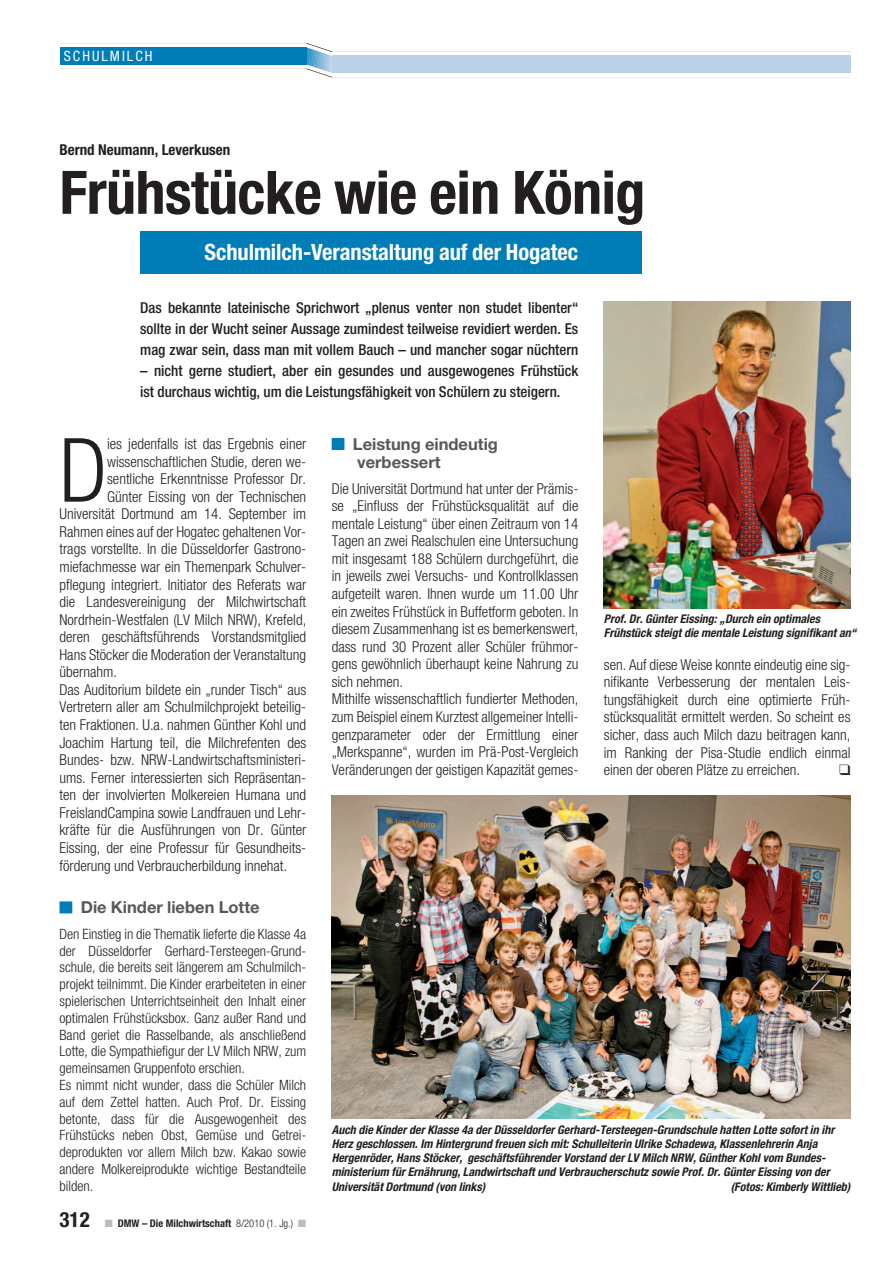
<style>
.page{position:relative;width:893px;height:1263px;background:#fff}
.page>*{position:absolute;margin:0;border:0;box-sizing:border-box;transform-origin:0 0}
.t1{font:300 condensed 88.8px "Helvetica Neue LT Pro";color:#231f20}
.t2{font:700 condensed 60px "Helvetica Neue LT Pro";letter-spacing:-.01em;color:#231f20}
.t3{font:700 condensed 22.5px "Helvetica Neue LT Pro";letter-spacing:-.005em;color:#fff}
.t4{font:700 16.5px/17.5px "Helvetica Neue LT Pro";color:#57585a}
.t5{font:300 condensed 15px/17.5px "Helvetica Neue LT Pro";color:#231f20}
.t6{font:500 condensed 15px/21px "Helvetica Neue LT Pro";color:#231f20;text-align:justify}
.t7{font:700 condensed 15px "Helvetica Neue LT Pro";color:#231f20}
.t8{font:300 condensed 14.25px/16.8px "Helvetica Neue LT Pro";color:#231f20}
.t9{font:condensed 14.25px "Helvetica Neue LT Pro";letter-spacing:.145em;color:#fff}
.t10{font:italic 700 condensed 12px/14.2px "Helvetica Neue LT Pro";color:#231f20}
.t11{font:700 condensed 10.5px "Helvetica Neue LT Pro";color:#231f20}
.s1{font-size:21px}
.s2{color:#bcbdc0}
.s3{font-weight:300}
</style>
<div class="page">
<svg style="left:60px;top:43px;width:790px;height:34px"></svg>
<div style="left:60px;top:901px;width:12px;height:12px;background:#007cb6"></div>
<img style="left:332px;top:795px;width:518px;height:323px">
<div style="left:332px;top:438px;width:12px;height:12px;background:#007cb6"></div>
<div style="left:141px;top:231px;width:501px;height:43px;background:#007cb6"></div>
<img style="left:604px;top:302px;width:246px;height:306px">
<p class="t9" style="left:64px;top:51px;width:90px">SCHULMILCH</p>
<p class="t7" style="left:60px;top:145px;width:172px">Bernd Neumann, Leverkusen</p>
<h2 class="t2" style="left:60px;top:171px;width:587px">Frühstücke wie ein König</h2>
<h3 class="t3" style="left:205px;top:244px;width:375px">Schulmilch-Veranstaltung auf der Hogatec</h3>
<p class="t6" style="left:140px;top:298px;width:440px">Das bekannte lateinische Sprichwort „plenus venter non studet libenter“ sollte in der Wucht seiner Aussage zumindest teilweise revidiert werden. Es mag zwar sein, dass man mit vollem Bauch – und mancher sogar nüchtern</p>
<p class="t6" style="left:140px;top:361px;width:440px">– nicht gerne studiert, aber ein gesundes und ausgewogenes Frühstück ist durchaus wichtig, um die Leistungsfähigkeit von Schülern zu steigern.</p>
<h1 class="t1" style="left:60px;top:438px;width:49px">D</h1>
<p class="t5" style="left:107px;top:436px;width:201px">ies jedenfalls ist das Ergebnis einer</p>
<p class="t5" style="left:107px;top:454px;width:201px">wissenschaftlichen Studie, deren we-</p>
<p class="t5" style="left:107px;top:471px;width:201px">sentliche Erkenntnisse Professor Dr.</p>
<p class="t5" style="left:107px;top:489px;width:201px">Günter Eissing von der Technischen</p>
<p class="t5" style="left:60px;top:506px;width:248px">Universität Dortmund am 14. September im</p>
<p class="t5" style="left:60px;top:524px;width:248px">Rahmen eines auf der Hogatec gehaltenen Vor-</p>
<p class="t5" style="left:60px;top:541px;width:248px">trags vorstellte. In die Düsseldorfer Gastrono-</p>
<p class="t5" style="left:60px;top:559px;width:248px">miefachmesse war ein Themenpark Schulver-</p>
<p class="t5" style="left:60px;top:577px;width:248px">pflegung integriert. Initiator des Referats war</p>
<p class="t5" style="left:60px;top:594px;width:248px">die Landesvereinigung der Milchwirtschaft</p>
<p class="t5" style="left:60px;top:612px;width:248px">Nordrhein-Westfalen (LV Milch NRW), Krefeld,</p>
<p class="t5" style="left:60px;top:629px;width:248px">deren geschäftsführends Vorstandsmitglied</p>
<p class="t5" style="left:60px;top:647px;width:248px">Hans Stöcker die Moderation der Veranstaltung</p>
<p class="t5" style="left:60px;top:664px;width:59px">übernahm.</p>
<p class="t5" style="left:60px;top:682px;width:248px">Das Auditorium bildete ein „runder Tisch“ aus</p>
<p class="t5" style="left:60px;top:700px;width:248px">Vertretern aller am Schulmilchprojekt beteilig-</p>
<p class="t5" style="left:60px;top:717px;width:248px">ten Fraktionen. U.a. nahmen Günther Kohl und</p>
<p class="t5" style="left:60px;top:735px;width:248px">Joachim Hartung teil, die Milchrefenten des</p>
<p class="t5" style="left:60px;top:752px;width:248px">Bundes- bzw. NRW-Landwirtschaftsministeri-</p>
<p class="t5" style="left:60px;top:770px;width:248px">ums. Ferner interessierten sich Repräsentan-</p>
<p class="t5" style="left:60px;top:787px;width:248px">ten der involvierten Molkereien Humana und</p>
<p class="t5" style="left:60px;top:805px;width:248px">FreislandCampina sowie Landfrauen und Lehr-</p>
<p class="t5" style="left:60px;top:823px;width:248px">kräfte für die Ausführungen von Dr. Günter</p>
<p class="t5" style="left:60px;top:840px;width:248px">Eissing, der eine Professur für Gesundheits-</p>
<p class="t5" style="left:60px;top:858px;width:229px">förderung und Verbraucherbildung innehat.</p>
<p class="t4" style="left:81px;top:900px;width:180px">Die Kinder lieben Lotte</p>
<p class="t8" style="left:60px;top:926px;width:248px">Den Einstieg in die Thematik lieferte die Klasse 4a der Düsseldorfer Gerhard-Tersteegen-Grund&shy;schule, die bereits seit längerem am Schulmilch&shy;projekt teilnimmt. Die Kinder erarbeiteten in einer spielerischen Unterrichtseinheit den Inhalt einer optimalen Frühstücksbox. Ganz außer Rand und Band geriet die Rasselbande, als anschließend Lotte, die Sympathiefigur der LV Milch NRW, zum gemeinsamen Gruppenfoto erschien.<br>Es nimmt nicht wunder, dass die Schüler Milch auf dem Zettel hatten. Auch Prof. Dr. Eissing betonte, dass für die Ausgewogenheit des Frühstücks neben Obst, Gemüse und Getrei&shy;deprodukten vor allem Milch bzw. Kakao sowie andere Molkereiprodukte wichtige Bestandteile bilden.</p>
<p class="t11" style="left:60px;top:1219px;width:248px"><span class="s1">312</span> <span class="s2">■</span> DMW – Die Milchwirtschaft <span class="s3">8/2010 (1. Jg.)</span> <span class="s2">■</span></p>
<p class="t4" style="left:353px;top:437px;width:147px">Leistung eindeutig verbessert</p>
<p class="t5" style="left:332px;top:481px;width:248px">Die Universität Dortmund hat unter der Prämis&shy;se „Einfluss der Frühstücksqualität auf die mentale Leistung“ über einen Zeitraum von 14<br>Tagen an zwei Realschulen eine Untersuchung mit insgesamt 188 Schülern durchgeführt, die in jeweils zwei Versuchs- und Kontrollklassen aufgeteilt waren. Ihnen wurde um 11.00 Uhr ein zweites Frühstück in Buffetform geboten. In diesem Zusammenhang ist es bemerkenswert, dass rund 30 Prozent aller Schüler frühmor&shy;gens gewöhnlich überhaupt keine Nahrung zu sich nehmen.<br>Mithilfe wissenschaftlich fundierter Methoden, zum Beispiel einem Kurztest allgemeiner Intelli&shy;genzparameter oder der Ermittlung einer „Merkspanne“, wurden im Prä-Post-Vergleich Veränderungen der geistigen Kapazität gemes-</p>
<p class="t10" style="left:604px;top:613px;width:254px">Prof. Dr. Günter Eissing: „Durch ein optimales<br>Frühstück steigt die mentale Leistung signifikant an“</p>
<p class="t5" style="left:604px;top:657px;width:248px;text-align:justify">sen. Auf diese Weise konnte eindeutig eine sig&shy;nifikante Verbesserung der mentalen Leis&shy;tungsfähigkeit durch eine optimierte Früh&shy;stücksqualität ermittelt werden. So scheint es sicher, dass auch Milch dazu beitragen kann, im Ranking der Pisa-Studie endlich einmal einen der oberen Plätze zu erreichen.</p>
<p class="t10" style="left:332px;top:1123px;width:504px">Auch die Kinder der Klasse 4a der Düsseldorfer Gerhard-Tersteegen-Grundschule hatten Lotte sofort in ihr Herz geschlossen. Im Hintergrund freuen sich mit: Schulleiterin Ulrike Schadewa, Klassenlehrerin Anja Hergenröder, Hans Stöcker, geschäftsführender Vorstand der LV Milch NRW, Günther Kohl vom Bundes&shy;ministerium für Ernährung, Landwirtschaft und Verbraucherschutz sowie Prof. Dr. Günter Eissing von der Universität Dortmund (von links)</p>
<p class="t10" style="left:731px;top:1180px;width:121px">(Fotos: Kimberly Wittlieb)</p>
</div>
